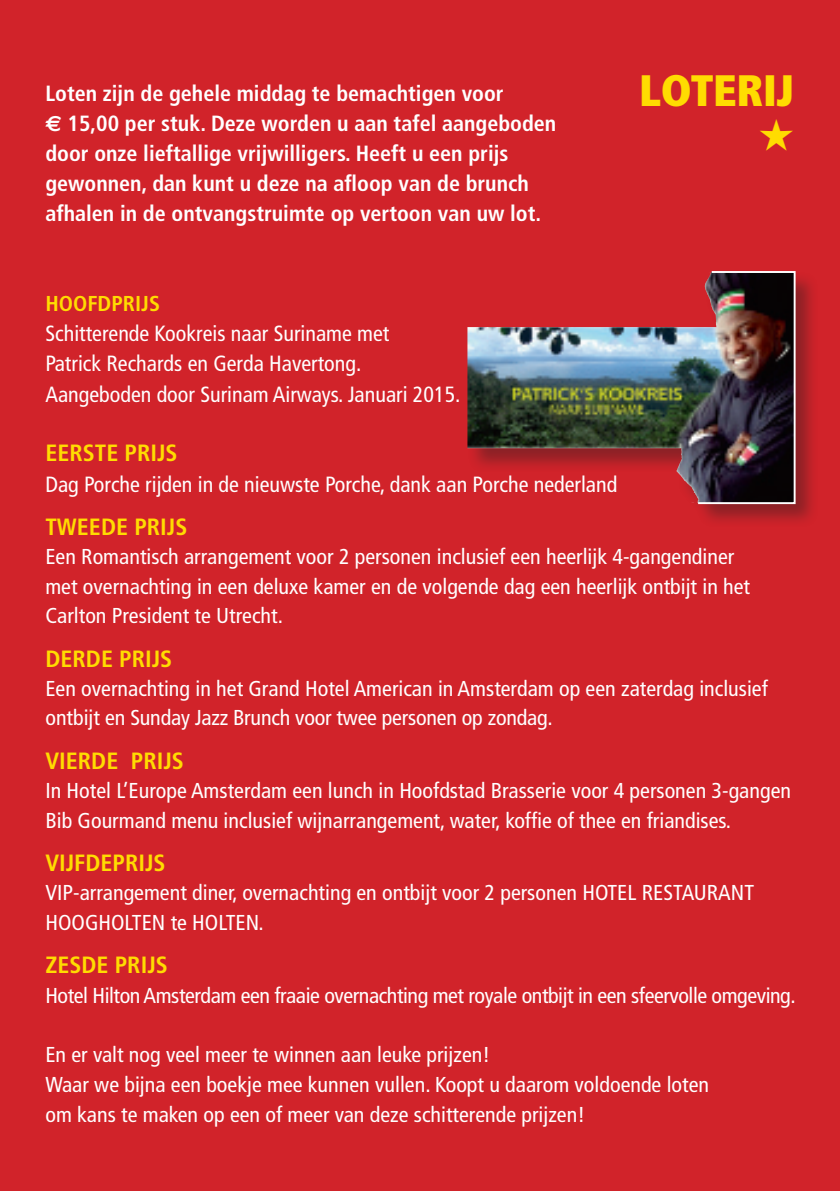
<style>
.page{position:relative;width:840px;height:1191px;background:#fff}
.page>*{position:absolute;margin:0;border:0;box-sizing:border-box;transform-origin:0 0}
.t1{font:900 condensed 44px "Frutiger";letter-spacing:-.005em;color:#ffdc01}
.t2{font:700 condensed 23.6px "Frutiger";color:#ffdc01}
.t3{font:700 condensed 22px/30px "Frutiger";color:#fff}
.t4{font:condensed 22px/30px "Frutiger";color:#fff}
.t5{font:condensed 21.6px/29.4px "Frutiger";color:#fff}
.t6{font:condensed 21.6px "Frutiger";letter-spacing:-.02em;color:#fff}
.t7{font:700 condensed 21.6px "Frutiger";color:#ffdc01}
.s1{font-family:"Euro Sans";font-stretch:normal}
</style>
<div class="page">
<div style="left:0;top:0;width:839px;height:1191px;background:#d1232a"></div>
<div style="left:467px;top:271px;width:351px;height:256px;background:#231f20;opacity:.4"></div>
<img style="left:673px;top:272px;width:22px;height:55px">
<img style="left:695px;top:271px;width:101px;height:234px">
<p class="t3" style="left:45px;top:79px;width:512px">Loten zijn de gehele middag te bemachtigen voor<br><span class="s1">€</span> 15,00 per stuk. deze worden u aan tafel aangeboden door onze lieftallige vrijwilligers. Heeft u een prijs gewonnen, dan kunt u deze na afloop van de brunch afhalen in de ontvangstruimte op vertoon van uw lot.</p>
<h1 class="t1" style="left:638px;top:64px;width:157px">LOTERIJ</h1>
<p class="t7" style="left:45px;top:291px;width:116px">Hoofdprijs</p>
<p class="t4" style="left:45px;top:319px;width:416px">schitterende Kookreis naar suriname met<br>Patrick rechards en Gerda havertong.<br>Aangeboden door surinam Airways. Januari 2015.</p>
<p class="t2" style="left:45px;top:439px;width:134px">eersTe prijs</p>
<p class="t4" style="left:45px;top:469px;width:573px">Dag Porche rijden in de nieuwste Porche, dank aan Porche nederland</p>
<p class="t2" style="left:45px;top:513px;width:143px">TWeede prijs</p>
<p class="t5" style="left:45px;top:542px;width:705px">een romantisch arrangement voor 2 personen inclusief een heerlijk 4-gangendiner met overnachting in een deluxe kamer en de volgende dag een heerlijk ontbijt in het<br>Carlton President te utrecht.</p>
<p class="t2" style="left:45px;top:644px;width:128px">derde prijs</p>
<p class="t5" style="left:45px;top:674px;width:723px">een overnachting in het Grand hotel American in Amsterdam op een zaterdag inclusief ontbijt en sunday Jazz brunch voor twee personen op zondag.</p>
<p class="t2" style="left:45px;top:746px;width:140px">vierde prijs</p>
<p class="t5" style="left:45px;top:776px;width:746px">In hotel l’europe Amsterdam een lunch in hoofdstad brasserie voor 4 personen 3-gangen bib Gourmand menu inclusief wijnarrangement, water, koffie of thee en friandises.</p>
<p class="t2" style="left:45px;top:848px;width:122px">vijfdeprijs</p>
<p class="t5" style="left:45px;top:878px;width:709px">vIP-arrangement diner, overnachting en ontbijt voor 2 personen hotel restAurAnt hooGholten te holten.</p>
<p class="t2" style="left:45px;top:951px;width:124px">Zesde prijs</p>
<p class="t6" style="left:45px;top:982px;width:751px">hotel hilton Amsterdam een fraaie overnachting met royale ontbijt in een sfeervolle omgeving.</p>
<p class="t5" style="left:45px;top:1039px;width:664px;line-height:30px">en er valt nog veel meer te winnen aan leuke prijzen!<br>Waar we bijna een boekje mee kunnen vullen. Koopt u daarom voldoende loten om kans te maken op een of meer van deze schitterende prijzen!</p>
</div>
